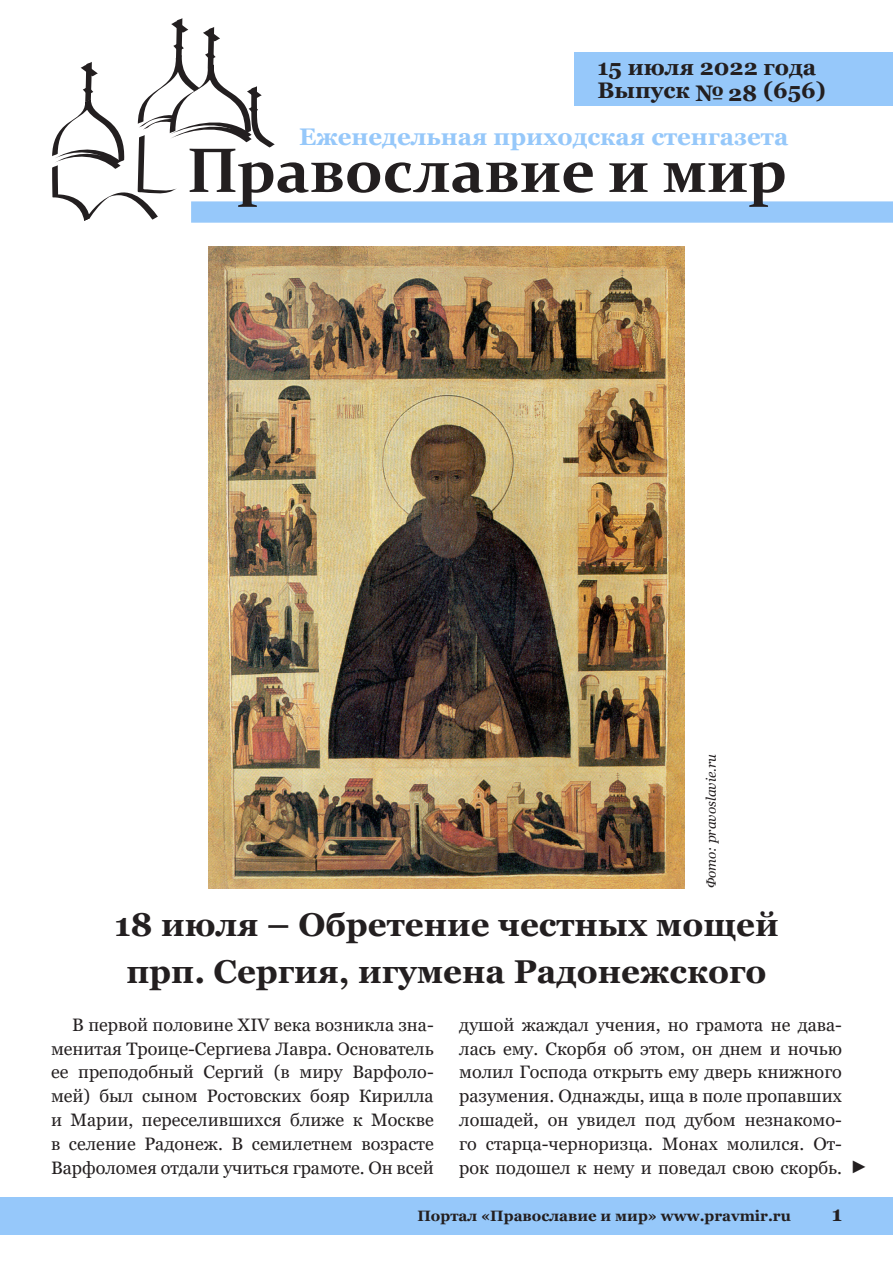
<style>
.page{position:relative;width:893px;height:1263px;background:#fff}
.page>*{position:absolute;margin:0;border:0;box-sizing:border-box;transform-origin:0 0}
.Zagolovok{font:700 33px/47.5px "Georgia";color:#231f20;text-align:center}
.t1{font:700 24px "Georgia";color:#96c8fa}
.t2{font:700 22.5px/22.5px "Georgia";color:#231f20}
.t3{font:700 21px "Georgia";color:#231f20}
.Text{font:18px/23.7px "Georgia";color:#231f20;text-align:justify}
.Text-2{font:18px "Arial";color:#231f20}
.t4{font:700 15px "Georgia";color:#231f20}
.Podpis_pod_photo{font:italic 13.5px "Georgia";color:#231f20}
</style>
<div class="page">
<div style="left:191px;top:201px;width:702px;height:22px;background:#96c8fa"></div>
<div style="left:574px;top:53px;width:319px;height:53px;background:#96c8fa"></div>
<svg style="left:52px;top:18px;width:541px;height:203px"></svg>
<svg style="left:609px;top:163px;width:39px;height:29px"></svg>
<svg style="left:664px;top:162px;width:121px;height:45px"></svg>
<div style="left:0;top:1197px;width:893px;height:37px;background:#96c8fa"></div>
<img style="left:208px;top:247px;width:477px;height:641px">
<p class="t2" style="left:597px;top:56px;width:230px">15 июля 2022 года<br>Выпуск № 28 (656)</p>
<h2 class="t1" style="left:299px;top:122px;width:491px">Еженедельная приходская стенгазета</h2>
<p class="Podpis_pod_photo" style="left:703px;top:888px;width:136px;rotate:-90deg">Фото: pravoslavie.ru</p>
<p class="Zagolovok" style="left:114px;top:901px;width:666px">18 июля – Обретение честных мощей прп. Сергия, игумена Радонежского</p>
<p class="Text" style="left:51px;top:1013px;width:384px;text-indent:21px">В первой половине XIV века возникла зна&shy;менитая Троице-Сергиева Лавра. Основатель ее преподобный Сергий (в миру Варфоло&shy;мей) был сыном Ростовских бояр Кирилла и Марии, переселившихся ближе к Москве в селение Радонеж. В семилетнем возрасте Варфоломея отдали учиться грамоте. Он всей</p>
<p class="Text" style="left:459px;top:1013px;width:384px">душой жаждал учения, но грамота не дава&shy;лась ему. Скорбя об этом, он днем и ночью молил Господа открыть ему дверь книжного разумения. Однажды, ища в поле пропавших лошадей, он увидел под дубом незнакомо&shy;го старца-черноризца. Монах молился. От&shy;рок подошел к нему и поведал свою скорбь.</p>
<p class="Text-2" style="left:850px;top:1154px;width:19px">►</p>
<p class="t4" style="left:417px;top:1206px;width:375px">Портал «Православие и мир» www.pravmir.ru</p>
<p class="t3" style="left:832px;top:1200px;width:12px">1</p>
</div>
